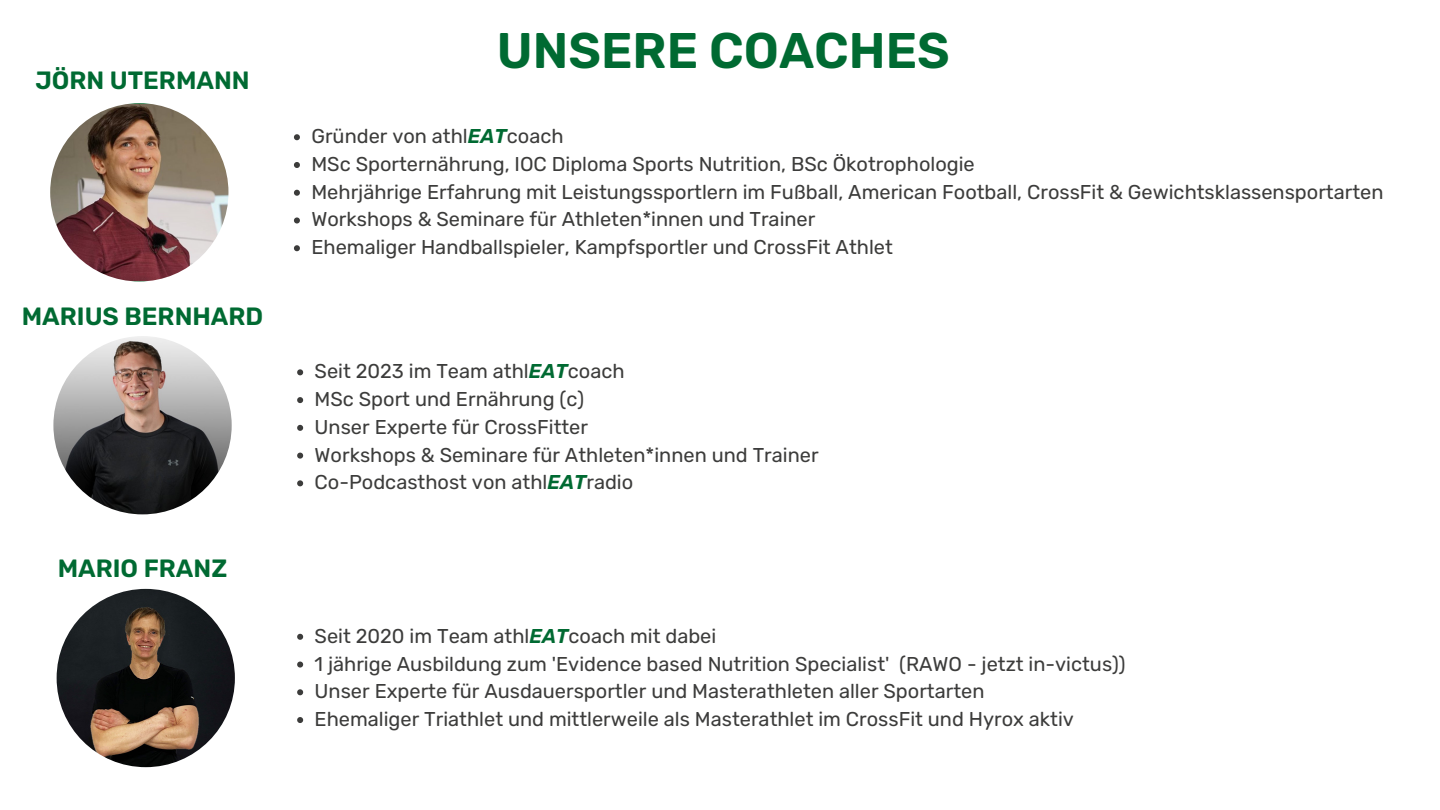
<style>
.page{position:relative;width:1440px;height:810px;background:#fff}
.page>*{position:absolute;margin:0;border:0;box-sizing:border-box;transform-origin:0 0}
.t1{font:600 50px "Rubik";color:#006a32}
.t2{font:600 25px "Rubik";color:#006a32}
.t3{font:20px "Rubik";color:#3c3c3b}
.s1{font-weight:600;font-style:italic;color:#006a32}
</style>
<div class="page">
<img style="left:57px;top:589px;width:178px;height:178px;border-radius:50%">
<svg style="left:297px;top:634px;width:6px;height:6px"></svg>
<svg style="left:297px;top:662px;width:6px;height:6px"></svg>
<svg style="left:297px;top:689px;width:6px;height:6px"></svg>
<svg style="left:297px;top:717px;width:6px;height:6px"></svg>
<img style="left:50px;top:103px;width:178px;height:178px;border-radius:50%">
<svg style="left:294px;top:134px;width:6px;height:6px"></svg>
<svg style="left:294px;top:162px;width:6px;height:6px"></svg>
<svg style="left:294px;top:190px;width:6px;height:6px"></svg>
<svg style="left:294px;top:217px;width:6px;height:6px"></svg>
<svg style="left:294px;top:245px;width:6px;height:6px"></svg>
<svg style="left:297px;top:369px;width:6px;height:6px"></svg>
<svg style="left:297px;top:397px;width:6px;height:6px"></svg>
<svg style="left:297px;top:425px;width:6px;height:6px"></svg>
<svg style="left:297px;top:453px;width:6px;height:6px"></svg>
<svg style="left:297px;top:480px;width:6px;height:6px"></svg>
<img style="left:53px;top:336px;width:179px;height:178px;border-radius:50%">
<p class="t2" style="left:35px;top:66px;width:216px">JÖRN UTERMANN</p>
<p class="t2" style="left:22px;top:301px;width:243px">MARIUS BERNHARD</p>
<p class="t2" style="left:58px;top:554px;width:171px">MARIO FRANZ</p>
<h1 class="t1" style="left:497px;top:21px;width:455px">UNSERE COACHES</h1>
<h2 class="t3" style="left:311px;top:125px;width:254px">Gründer von athl<span class="s1">EAT</span>coach</h2>
<p class="t3" style="left:311px;top:152px;width:665px">MSc Sporternährung, IOC Diploma Sports Nutrition, BSc Ökotrophologie</p>
<p class="t3" style="left:311px;top:180px;width:1074px">Mehrjährige Erfahrung mit Leistungssportlern im Fußball, American Football, CrossFit &amp; Gewichtsklassensportarten</p>
<p class="t3" style="left:311px;top:208px;width:506px">Workshops &amp; Seminare für Athleten*innen und Trainer</p>
<p class="t3" style="left:311px;top:236px;width:583px">Ehemaliger Handballspieler, Kampfsportler und CrossFit Athlet</p>
<p class="t3" style="left:315px;top:360px;width:311px">Seit 2023 im Team athl<span class="s1">EAT</span>coach</p>
<h2 class="t3" style="left:315px;top:387px;width:271px">MSc Sport und Ernährung (c)</h2>
<p class="t3" style="left:315px;top:415px;width:275px">Unser Experte für CrossFitter</p>
<p class="t3" style="left:315px;top:443px;width:506px">Workshops &amp; Seminare für Athleten*innen und Trainer</p>
<p class="t3" style="left:315px;top:471px;width:320px">Co-Podcasthost von athl<span class="s1">EAT</span>radio</p>
<p class="t3" style="left:315px;top:624px;width:403px">Seit 2020 im Team athl<span class="s1">EAT</span>coach mit dabei</p>
<p class="t3" style="left:315px;top:652px;width:813px">1 jährige Ausbildung zum 'Evidence based Nutrition Specialist' (RAWO - jetzt in-victus))</p>
<p class="t3" style="left:315px;top:680px;width:671px">Unser Experte für Ausdauersportler und Masterathleten aller Sportarten</p>
<p class="t3" style="left:315px;top:707px;width:761px">Ehemaliger Triathlet und mittlerweile als Masterathlet im CrossFit und Hyrox aktiv</p>
</div>
